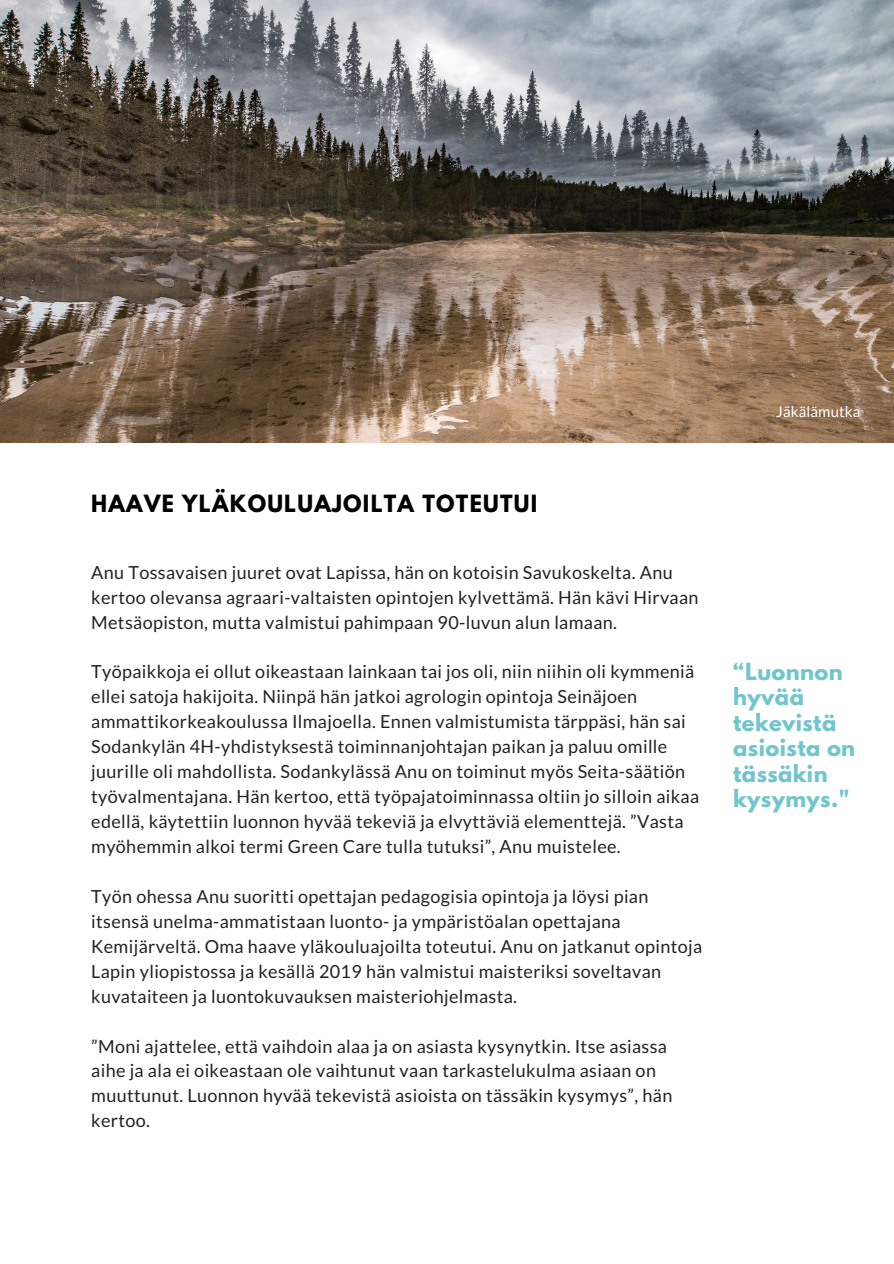
<style>
.page{position:relative;width:894px;height:1264px;background:#fff}
.page>*{position:absolute;margin:0;border:0;box-sizing:border-box;transform-origin:0 0}
.t1{font:700 21px/25.5px "League Spartan";letter-spacing:.02em;color:#71c5cc}
.t2{font:700 21px "League Spartan";letter-spacing:.06em;color:#000}
.t3{font:18px/24.9px "Lato";letter-spacing:.02em;color:#222}
.t4{font:15px "Lato";letter-spacing:.01em;color:#fff}
</style>
<div class="page">
<img style="left:0;top:0;width:893px;height:442px">
<p class="t2" style="left:91px;top:492px;width:447px">HAAVE YLÄKOULUAJOILTA TOTEUTUI</p>
<p class="t3" style="left:91px;top:559px;width:608px">Anu Tossavaisen juuret ovat Lapissa, hän on kotoisin Savukoskelta. Anu kertoo olevansa agraari-valtaisten opintojen kylvettämä. Hän kävi Hirvaan<br>Metsäopiston, mutta valmistui pahimpaan 90-luvun alun lamaan.</p>
<p class="t3" style="left:91px;top:659px;width:609px">Työpaikkoja ei ollut oikeastaan lainkaan tai jos oli, niin niihin oli kymmeniä ellei satoja hakijoita. Niinpä hän jatkoi agrologin opintoja Seinäjoen ammattikorkeakoulussa Ilmajoella. Ennen valmistumista tärppäsi, hän sai Sodankylän 4H-yhdistyksestä toiminnanjohtajan paikan ja paluu omille juurille oli mahdollista. Sodankylässä Anu on toiminut myös Seita-säätiön työvalmentajana. Hän kertoo, että työpajatoiminnassa oltiin jo silloin aikaa edellä, käytettiin luonnon hyvää tekeviä ja elvyttäviä elementtejä. ”Vasta myöhemmin alkoi termi Green Care tulla tutuksi”, Anu muistelee.</p>
<p class="t3" style="left:91px;top:883px;width:612px">Työn ohessa Anu suoritti opettajan pedagogisia opintoja ja löysi pian itsensä unelma-ammatistaan luonto- ja ympäristöalan opettajana Kemijärveltä. Oma haave yläkouluajoilta toteutui. Anu on jatkanut opintoja Lapin yliopistossa ja kesällä 2019 hän valmistui maisteriksi soveltavan kuvataiteen ja luontokuvauksen maisteriohjelmasta.</p>
<p class="t3" style="left:91px;top:1033px;width:582px">”Moni ajattelee, että vaihdoin alaa ja on asiasta kysynytkin. Itse asiassa aihe ja ala ei oikeastaan ole vaihtunut vaan tarkastelukulma asiaan on muuttunut. Luonnon hyvää tekevistä asioista on tässäkin kysymys”, hän kertoo.</p>
<p class="t4" style="left:776px;top:402px;width:86px">Jäkälämutka</p>
<p class="t1" style="left:733px;top:661px;width:123px">“Luonnon hyvää tekevistä asioista on tässäkin kysymys."</p>
</div>
